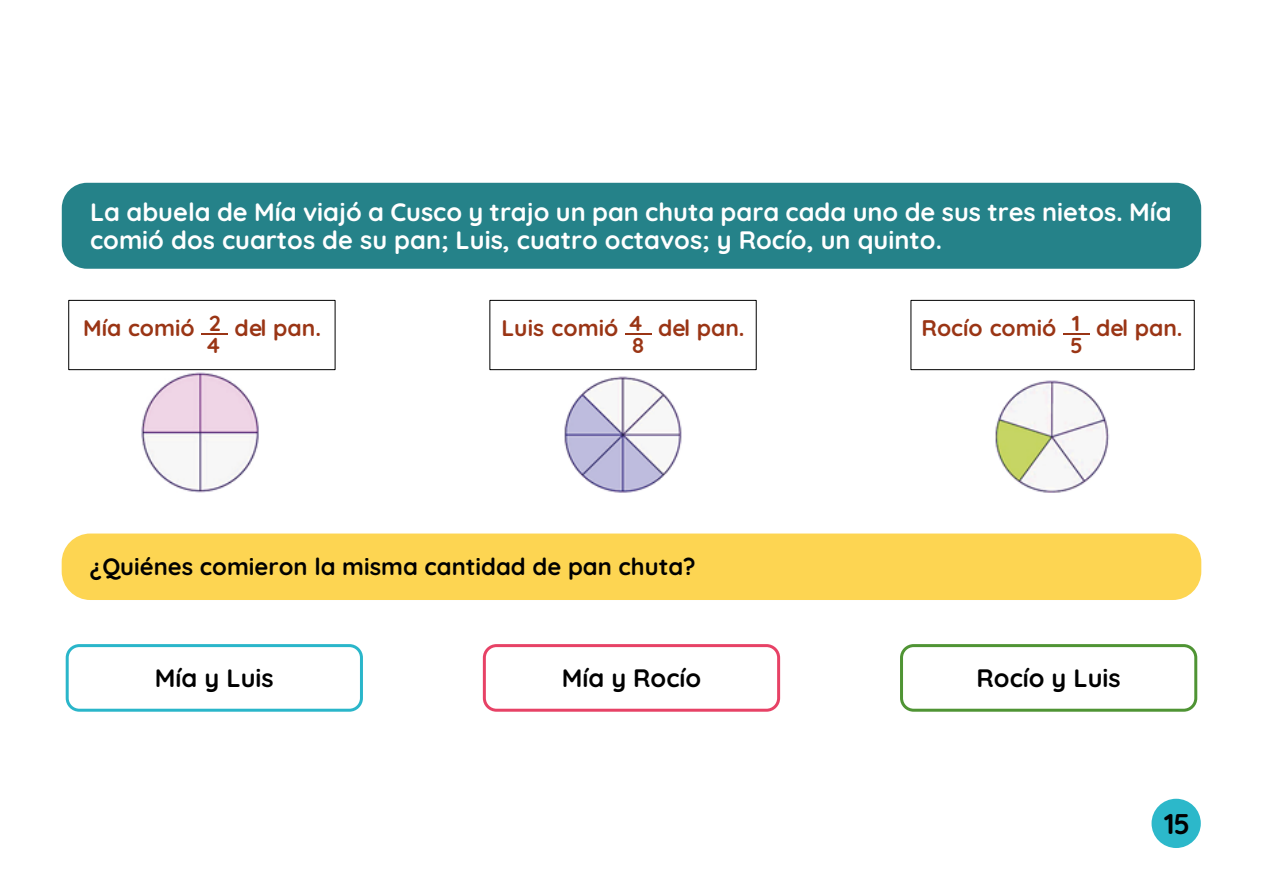
<style>
.page{position:relative;width:1263px;height:893px;background:#fff}
.page>*{position:absolute;margin:0;border:0;box-sizing:border-box;transform-origin:0 0}
.t1{font:700 28.65px "Quicksand";color:#010101}
.t2{font:700 25.2px/28.3px "Quicksand";color:#fff}
.t3{font:700 25.2px "Quicksand";color:#010101}
.t4{font:700 23.7px "Quicksand";color:#010101}
.t5{font:700 22.65px "Quicksand";color:#9a3515}
.t6{font:700 21.75px "Quicksand";color:#9a3515}
</style>
<div class="page">
<div style="left:1151px;top:799px;width:50px;height:49px;background:#2cb8ca;border-radius:50%"></div>
<div style="left:62px;top:183px;width:1139px;height:86px;background:#258289;border-radius:25px"></div>
<div style="left:66px;top:644px;width:297px;height:68px;border:3px solid #2ab6ca;border-radius:12px"></div>
<div style="left:483px;top:644px;width:297px;height:68px;border:3px solid #e74266;border-radius:12px"></div>
<div style="left:900px;top:644px;width:297px;height:68px;border:3px solid #4f9434;border-radius:12px"></div>
<div style="left:62px;top:533px;width:1139px;height:67px;background:#fdd552;border-radius:29px"></div>
<div style="left:68px;top:300px;width:267px;height:70px;border:1px solid #010101"></div>
<hr style="left:202px;top:333px;width:26px;height:2px;background:#9a3515">
<img style="left:141px;top:372px;width:118px;height:121px">
<div style="left:489px;top:300px;width:268px;height:70px;border:1px solid #010101"></div>
<hr style="left:625px;top:333px;width:26px;height:2px;background:#9a3515">
<img style="left:564px;top:376px;width:118px;height:117px">
<div style="left:910px;top:300px;width:284px;height:70px;border:1px solid #010101"></div>
<hr style="left:1063px;top:333px;width:26px;height:2px;background:#9a3515">
<img style="left:995px;top:380px;width:114px;height:113px">
<p class="t2" style="left:90px;top:195px;width:1083px">La abuela de Mía viajó a Cusco y trajo un pan chuta para cada uno de sus tres nietos. Mía comió dos cuartos de su pan; Luis, cuatro octavos; y Rocío, un quinto.</p>
<p class="t5" style="left:83px;top:311px;width:140px">Mía comió <sup>2</sup></p>
<p class="t6" style="left:207px;top:329px;width:14px">4</p>
<p class="t5" style="left:235px;top:311px;width:88px">del pan.</p>
<p class="t5" style="left:501px;top:311px;width:142px">Luis comió <sup>4</sup></p>
<p class="t6" style="left:632px;top:329px;width:13px">8</p>
<p class="t5" style="left:658px;top:311px;width:88px">del pan.</p>
<p class="t5" style="left:921px;top:311px;width:160px">Rocío comió <sup>1</sup></p>
<p class="t6" style="left:1070px;top:329px;width:14px">5</p>
<p class="t5" style="left:1096px;top:311px;width:88px">del pan.</p>
<p class="t4" style="left:90px;top:548px;width:607px">¿Quiénes comieron la misma cantidad de pan chuta?</p>
<p class="t3" style="left:155px;top:659px;width:120px">Mía y Luis</p>
<p class="t3" style="left:562px;top:659px;width:141px">Mía y Rocío</p>
<p class="t3" style="left:976px;top:659px;width:146px">Rocío y Luis</p>
<p class="t1" style="left:1164px;top:801px;width:28px">15</p>
</div>
